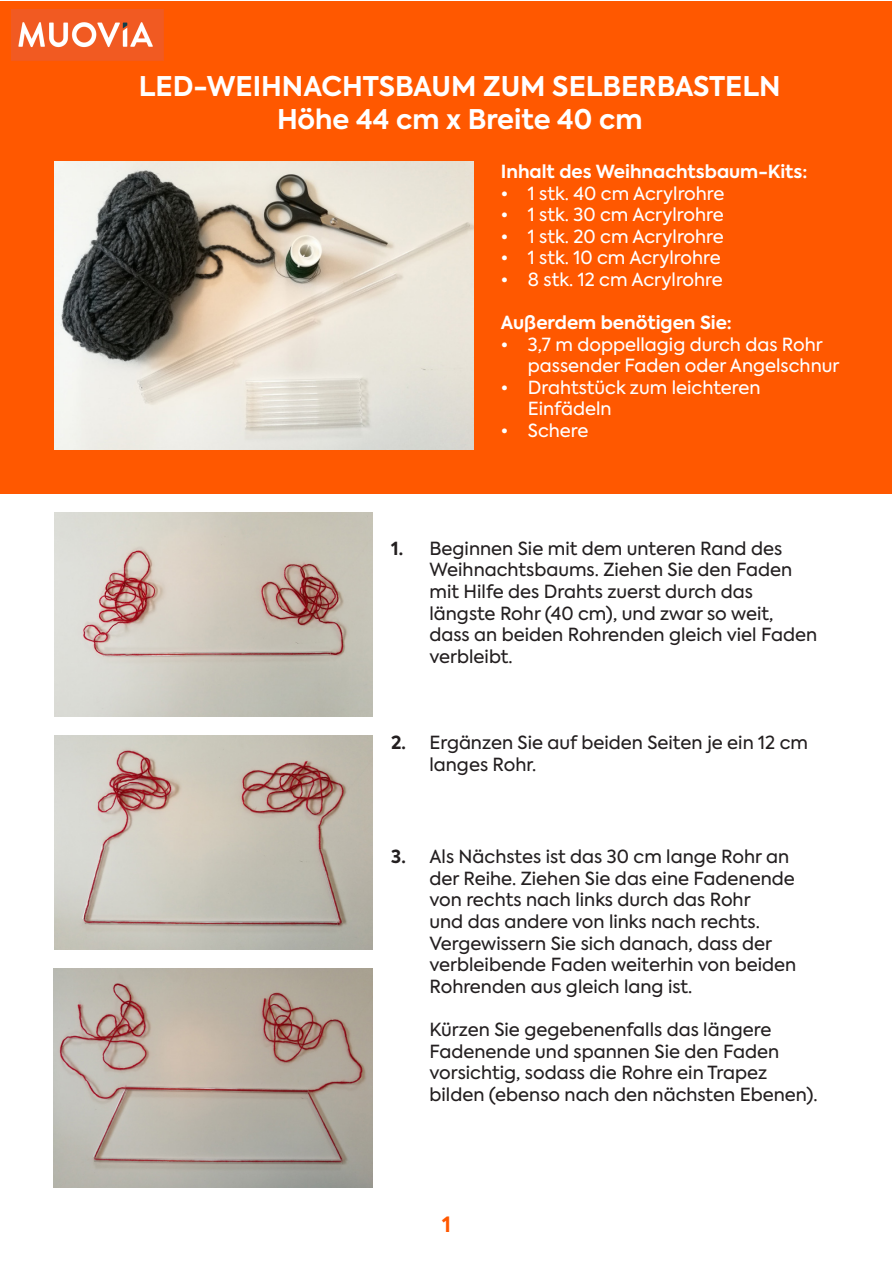
<style>
.page{position:relative;width:893px;height:1263px;background:#fff}
.page>*{position:absolute;margin:0;border:0;box-sizing:border-box;transform-origin:0 0}
.t1{font:700 27px "Axiforma";color:#fff}
.t2{font:700 21px "Axiforma";color:#ff5800}
.t3{font:18px/21.6px "Axiforma";color:#231f20}
.t4{font:18px/21.6px "Axiforma";color:#fff}
.t5{font:700 18px "Axiforma";color:#fff}
.t6{font:700 18px "Axiforma";color:#231f20}
</style>
<div class="page">
<div style="left:1px;top:1px;width:891px;height:492px;background:#ff5800"></div>
<img style="left:54px;top:162px;width:419px;height:288px">
<img style="left:54px;top:512px;width:319px;height:204px">
<img style="left:54px;top:735px;width:319px;height:214px">
<img style="left:53px;top:969px;width:320px;height:218px">
<img style="left:12px;top:10px;width:152px;height:50px">
<p class="t1" style="left:139px;top:68px;width:643px">LED-WEIHNACHTSBAUM ZUM SELBERBASTELN</p>
<p class="t1" style="left:277px;top:101px;width:367px">Höhe 44 cm x Breite 40 cm</p>
<p class="t5" style="left:501px;top:159px;width:308px">Inhalt des Weihnachtsbaum-Kits:</p>
<p class="t4" style="left:501px;top:183px;width:225px">• 1 stk. 40 cm Acrylrohre</p>
<p class="t4" style="left:501px;top:204px;width:224px">• 1 stk. 30 cm Acrylrohre</p>
<p class="t4" style="left:501px;top:226px;width:224px">• 1 stk. 20 cm Acrylrohre</p>
<p class="t4" style="left:501px;top:247px;width:221px">• 1 stk. 10 cm Acrylrohre</p>
<p class="t4" style="left:501px;top:269px;width:223px">• 8 stk. 12 cm Acrylrohre</p>
<p class="t5" style="left:501px;top:310px;width:233px">Außerdem benötigen Sie:</p>
<p class="t4" style="left:528px;top:334px;width:313px;text-indent:-27px">• 3,7 m doppellagig durch das Rohr passender Faden oder Angelschnur</p>
<p class="t4" style="left:528px;top:377px;width:234px;text-indent:-27px">• Drahtstück zum leichteren<br>Einfädeln</p>
<p class="t4" style="left:501px;top:420px;width:89px">• Schere</p>
<p class="t6" style="left:391px;top:536px;width:13px">1.</p>
<p class="t3" style="left:429px;top:538px;width:389px">Beginnen Sie mit dem unteren Rand des Weihnachtsbaums. Ziehen Sie den Faden mit Hilfe des Drahts zuerst durch das längste Rohr (40 cm), und zwar so weit, dass an beiden Rohrenden gleich viel Faden verbleibt.</p>
<p class="t6" style="left:391px;top:731px;width:16px">2.</p>
<p class="t3" style="left:429px;top:732px;width:380px">Ergänzen Sie auf beiden Seiten je ein 12 cm langes Rohr.</p>
<p class="t6" style="left:391px;top:844px;width:16px">3.</p>
<p class="t3" style="left:429px;top:846px;width:368px">Als Nächstes ist das 30 cm lange Rohr an der Reihe. Ziehen Sie das eine Fadenende von rechts nach links durch das Rohr<br>und das andere von links nach rechts.<br>Vergewissern Sie sich danach, dass der verbleibende Faden weiterhin von beiden Rohrenden aus gleich lang ist.</p>
<p class="t3" style="left:429px;top:1019px;width:390px">Kürzen Sie gegebenenfalls das längere Fadenende und spannen Sie den Faden vorsichtig, sodass die Rohre ein Trapez bilden (ebenso nach den nächsten Ebenen).</p>
<p class="t2" style="left:442px;top:1210px;width:10px">1</p>
</div>
